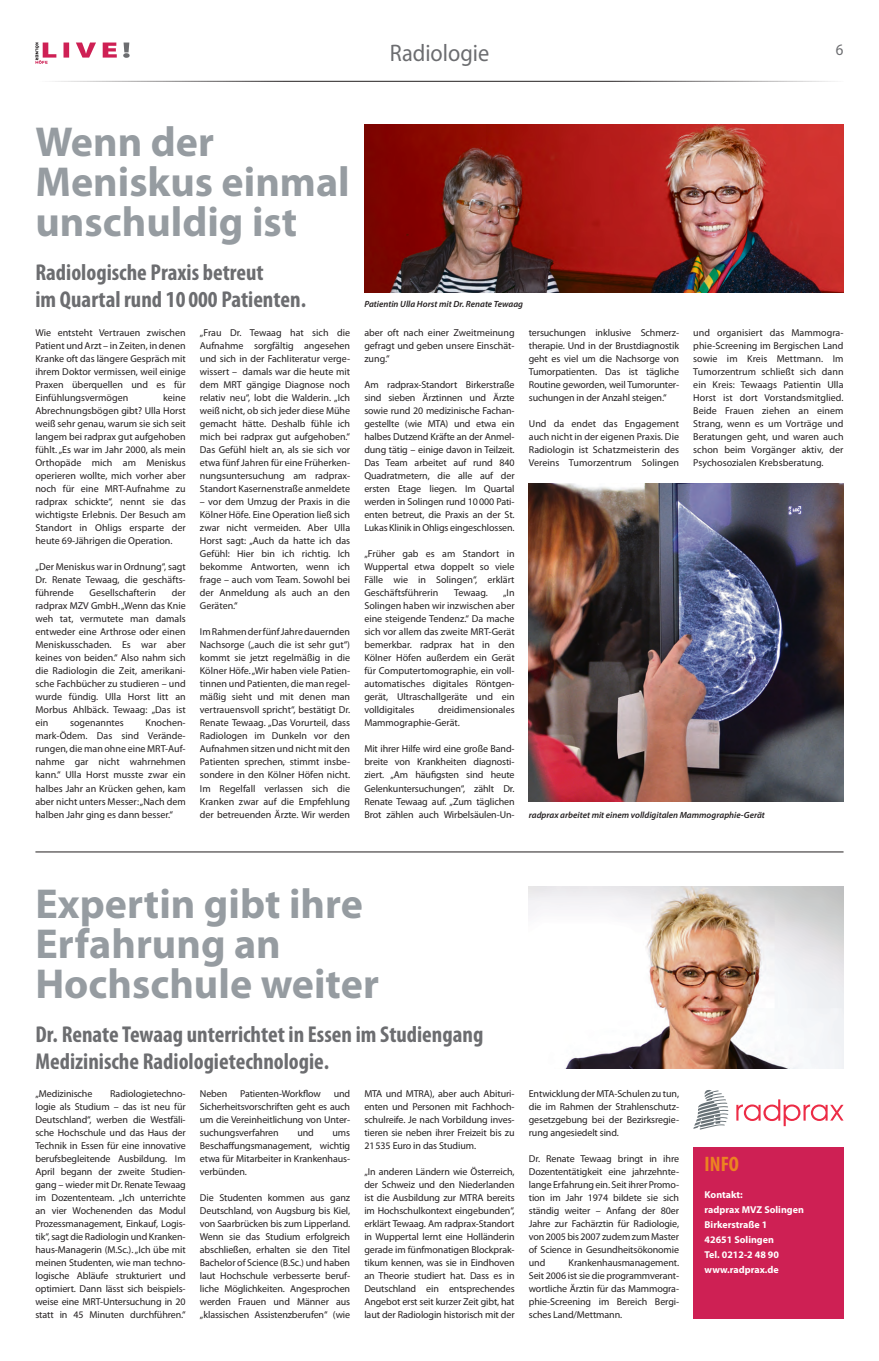
<style>
.page{position:relative;width:879px;height:1361px;background:#fff}
.page>*{position:absolute;margin:0;border:0;box-sizing:border-box;transform-origin:0 0}
.t1{font:700 42px/40px "Myriad Pro";color:#969ca1}
.t2{font:24px "Myriad Pro";color:#6c6d70;scale:.93 1}
.t3{font:700 condensed 23px/27px "Myriad Pro";color:#6c6d70}
.t4{font:700 condensed 21px "Myriad Pro";color:#ec8322}
.t5{font:16px "Myriad Pro";color:#6c6d70;scale:.93 1}
.t6{font:10px/13px "Myriad Pro";letter-spacing:-.005em;color:#231f20;text-align:justify}
.t7{font:700 10px/15px "Myriad Pro";color:#fff}
.t8{font:italic 600 9px "Myriad Pro";color:#231f20}
</style>
<div class="page">
<svg style="left:736px;top:1099px;width:107px;height:27px"></svg>
<svg style="left:693px;top:1090px;width:35px;height:39px"></svg>
<div style="left:693px;top:1147px;width:150px;height:171px;background:#ce2054"></div>
<img style="left:364px;top:125px;width:479px;height:167px">
<img style="left:529px;top:886px;width:314px;height:183px">
<img style="left:529px;top:483px;width:314px;height:318px">
<hr style="left:35px;top:851px;width:808px;height:1px;background:#231f20">
<svg style="left:123px;top:43px;width:7px;height:15px"></svg>
<hr style="left:35px;top:81px;width:808px;height:1px;background:#231f20">
<svg style="left:35px;top:43px;width:82px;height:21px"></svg>
<h2 class="t2" style="left:390px;top:38px;width:108px">Radiologie</h2>
<h3 class="t5" style="left:836px;top:39px;width:10px">6</h3>
<h1 class="t1" style="left:35px;top:121px;width:316px">Wenn der<br>Meniskus einmal unschuldig ist</h1>
<h3 class="t3" style="left:35px;top:259px;width:272px">Radiologische Praxis betreut<br>im Quartal rund 10 000 Patienten.</h3>
<p class="t6" style="left:35px;top:326px;width:152px">Wie entsteht Vertrauen zwischen Patient und Arzt – in Zeiten, in denen Kranke oft das längere Gespräch mit ihrem Doktor vermissen, weil einige Praxen überquellen und es für Einfühlungsvermögen</p>
<p class="t6" style="left:35px;top:391px;width:152px;text-indent:128px">keine Abrechnungsbögen gibt? Ulla Horst weiß sehr genau, warum sie sich seit langem bei radprax gut aufgehoben fühlt. „Es war im Jahr 2000, als mein Orthopäde mich am Meniskus operieren wollte, mich vorher aber noch für eine MRT-Aufnahme zu radprax schickte“, nennt sie das wichtigste Erlebnis. Der Besuch am Standort in Ohligs ersparte der heute 69-Jährigen die Operation.</p>
<p class="t6" style="left:35px;top:560px;width:152px">„Der Meniskus war in Ordnung“, sagt Dr. Renate Tewaag, die geschäfts&shy;führende</p>
<p class="t6" style="left:90px;top:586px;width:68px">Gesellschafterin</p>
<p class="t6" style="left:35px;top:586px;width:152px;text-indent:136px">der radprax MZV GmbH. „Wenn das Knie weh tat, vermutete man damals entweder eine Arthrose oder einen Meniskusschaden. Es war aber keines von beiden.“ Also nahm sich die Radiologin die Zeit, amerikani&shy;sche Fachbücher zu studieren – und wurde fündig. Ulla Horst litt an Morbus Ahlbäck. Tewaag: „Das ist ein</p>
<p class="t6" style="left:35px;top:716px;width:152px;text-indent:110px">Knochen&shy;mark-Ödem. Das sind Verände&shy;rungen, die man ohne eine MRT-Auf&shy;nahme gar nicht wahrnehmen kann.“ Ulla Horst musste zwar ein halbes Jahr an Krücken gehen, kam aber nicht unters Messer: „Nach dem halben Jahr ging es dann besser.“</p>
<p class="t6" style="left:70px;top:716px;width:55px">sogenanntes</p>
<p class="t6" style="left:200px;top:326px;width:152px">„Frau Dr. Tewaag hat sich die Aufnahme sorgfältig angesehen und sich in der Fachliteratur verge&shy;wissert – damals war die heute mit dem MRT gängige Diagnose noch relativ neu“, lobt die Walderin. „Ich weiß nicht, ob sich jeder diese Mühe gemacht hätte. Deshalb fühle ich mich bei radprax gut aufgehoben.“ Das Gefühl hielt an, als sie sich vor etwa fünf Jahren für eine Früherken&shy;nungsuntersuchung am radprax-Standort Kasernenstraße anmeldete</p>
<p class="t6" style="left:200px;top:495px;width:152px">– vor dem Umzug der Praxis in die Kölner Höfe. Eine Operation ließ sich zwar nicht vermeiden. Aber Ulla Horst sagt: „Auch da hatte ich das Gefühl: Hier bin ich richtig. Ich bekomme Antworten, wenn ich frage – auch vom Team. Sowohl bei der Anmeldung als auch an den Geräten.“</p>
<p class="t6" style="left:200px;top:625px;width:152px">Im Rahmen der fünf Jahre dauernden Nachsorge („auch die ist sehr gut“) kommt sie jetzt regelmäßig in die Kölner Höfe. „Wir haben viele Patien&shy;tinnen und Patienten, die man regel&shy;mäßig sieht und mit denen man vertrauensvoll spricht“, bestätigt Dr.<br>Renate Tewaag. „Das Vorurteil, dass Radiologen im Dunkeln vor den Aufnahmen sitzen und nicht mit den Patienten sprechen, stimmt insbe&shy;sondere in den Kölner Höfen nicht.<br>Im Regelfall verlassen sich die Kranken zwar auf die Empfehlung der betreuenden Ärzte. Wir werden</p>
<p class="t8" style="left:364px;top:298px;width:160px">Patientin Ulla Horst mit Dr. Renate Tewaag</p>
<p class="t6" style="left:364px;top:326px;width:152px">aber oft nach einer Zweitmeinung gefragt und geben unsere Einschät&shy;zung.“</p>
<p class="t6" style="left:364px;top:378px;width:152px">Am radprax-Standort Birkerstraße sind sieben Ärztinnen und Ärzte sowie rund 20 medizinische Fachan&shy;gestellte (wie MTA) und etwa ein halbes Dutzend Kräfte an der Anmel&shy;dung tätig – einige davon in Teilzeit.<br>Das Team arbeitet auf rund 840<br>Quadratmetern, die alle auf der ersten Etage liegen. Im Quartal werden in Solingen rund 10000 Pati&shy;enten betreut, die Praxis an der St.<br>Lukas Klinik in Ohligs eingeschlossen.</p>
<p class="t6" style="left:364px;top:547px;width:152px">„Früher gab es am Standort in Wuppertal etwa doppelt so viele Fälle wie in Solingen“, erklärt Geschäftsführerin</p>
<p class="t6" style="left:364px;top:586px;width:152px;text-indent:139px">„In Solingen haben wir inzwischen aber eine steigende Tendenz.“ Da mache sich vor allem das zweite MRT-Gerät bemerkbar. radprax hat in den Kölner Höfen außerdem ein Gerät für Computertomographie, ein voll&shy;automatisches digitales Röntgen&shy;gerät, Ultraschallgeräte und ein volldigitales</p>
<p class="t6" style="left:454px;top:586px;width:35px">Tewaag.</p>
<p class="t6" style="left:364px;top:703px;width:152px;text-indent:74px">dreidimensionales<br>Mammographie-Gerät.</p>
<p class="t6" style="left:364px;top:742px;width:152px">Mit ihrer Hilfe wird eine große Band&shy;breite von Krankheiten diagnosti&shy;ziert. „Am häufigsten sind heute Gelenkuntersuchungen“, zählt Dr.<br>Renate Tewaag auf. „Zum täglichen Brot zählen auch Wirbelsäulen-Un-</p>
<p class="t6" style="left:529px;top:326px;width:152px">tersuchungen inklusive Schmerz&shy;therapie. Und in der Brustdiagnostik geht es viel um die Nachsorge von Tumorpatienten. Das ist tägliche Routine geworden, weil Tumorunter&shy;suchungen in der Anzahl steigen.“</p>
<p class="t6" style="left:529px;top:417px;width:152px">Und da endet das Engagement auch nicht in der eigenen Praxis. Die Radiologin ist Schatzmeisterin des Vereins Tumorzentrum Solingen</p>
<p class="t6" style="left:693px;top:326px;width:152px">und organisiert das Mammogra&shy;phie-Screening im Bergischen Land sowie im Kreis Mettmann. Im Tumorzentrum schließt sich dann ein Kreis: Tewaags Patientin Ulla Horst ist dort Vorstandsmitglied.<br>Beide Frauen ziehen an einem Strang, wenn es um Vorträge und Beratungen geht, und waren auch schon beim Vorgänger aktiv, der Psychosozialen Krebsberatung.</p>
<p class="t8" style="left:529px;top:809px;width:238px">radprax arbeitet mit einem volldigitalen Mammographie-Gerät</p>
<h1 class="t1" style="left:35px;top:882px;width:345px">Expertin gibt ihre<br>Erfahrung an<br>Hochschule weiter</h1>
<h3 class="t3" style="left:35px;top:1020px;width:449px">Dr. Renate Tewaag unterrichtet in Essen im Studiengang<br>Medizinische Radiologietechnologie.</h3>
<p class="t6" style="left:35px;top:1087px;width:152px;text-indent:75px">Radiologietechno&shy;logie als Studium – das ist neu für Deutschland“, werben die Westfäli&shy;sche Hochschule und das Haus der Technik in Essen für eine innovative berufsbegleitende Ausbildung. Im April begann der zweite Studien&shy;gang – wieder mit Dr. Renate Tewaag im Dozententeam. „Ich unterrichte an vier Wochenenden das Modul Prozessmanagement, Einkauf, Logis&shy;tik“, sagt die Radiologin und Kranken&shy;haus-Managerin (M.Sc.). „Ich übe mit meinen Studenten, wie man techno&shy;logische Abläufe strukturiert und optimiert. Dann lässt sich beispiels&shy;weise eine MRT-Untersuchung in 20 statt in 45 Minuten durchführen.“</p>
<p class="t6" style="left:35px;top:1087px;width:58px">„Medizinische</p>
<p class="t6" style="left:200px;top:1087px;width:29px">Neben</p>
<p class="t6" style="left:240px;top:1087px;width:82px">Patienten-Workflow</p>
<p class="t6" style="left:200px;top:1087px;width:152px;text-indent:134px">und Sicherheitsvorschriften geht es auch um die Vereinheitlichung von Unter&shy;suchungsverfahren</p>
<p class="t6" style="left:297px;top:1126px;width:18px">und</p>
<p class="t6" style="left:200px;top:1126px;width:152px;text-indent:133px">ums Beschaffungsmanagement, wichtig etwa für Mitarbeiter in Krankenhaus&shy;verbünden.</p>
<p class="t6" style="left:200px;top:1191px;width:152px">Die Studenten kommen aus ganz Deutschland, von Augsburg bis Kiel, von Saarbrücken bis zum Lipperland.<br>Wenn sie das Studium erfolgreich abschließen, erhalten sie den Titel Bachelor of Science (B.Sc.) und haben laut Hochschule verbesserte beruf&shy;liche Möglichkeiten. Angesprochen werden Frauen und Männer aus „klassischen Assistenzberufen“ (wie</p>
<p class="t6" style="left:364px;top:1087px;width:152px">MTA und MTRA), aber auch Abituri&shy;enten und Personen mit Fachhoch&shy;schulreife. Je nach Vorbildung inves&shy;tieren sie neben ihrer Freizeit bis zu 21535 Euro in das Studium.</p>
<p class="t6" style="left:364px;top:1165px;width:152px">„In anderen Ländern wie Österreich, der Schweiz und den Niederlanden ist die Ausbildung zur MTRA bereits im Hochschulkontext eingebunden“, erklärt Tewaag. Am radprax-Standort in Wuppertal lernt eine Holländerin gerade im fünfmonatigen Blockprak&shy;tikum kennen, was sie in Eindhoven an Theorie studiert hat. Dass es in Deutschland ein entsprechendes Angebot erst seit kurzer Zeit gibt, hat laut der Radiologin historisch mit der</p>
<p class="t6" style="left:529px;top:1087px;width:152px">Entwicklung der MTA-Schulen zu tun, die im Rahmen der Strahlenschutz&shy;gesetzgebung bei der Bezirksregie&shy;rung angesiedelt sind.</p>
<p class="t6" style="left:529px;top:1152px;width:152px">Dr. Renate Tewaag bringt in ihre Dozententätigkeit eine jahrzehnte&shy;lange Erfahrung ein. Seit ihrer Promo&shy;tion im Jahr 1974 bildete sie sich ständig weiter – Anfang der 80er Jahre zur Fachärztin für Radiologie, von 2005 bis 2007 zudem zum Master of Science in Gesundheitsökonomie und</p>
<p class="t6" style="left:529px;top:1256px;width:152px;text-indent:40px">Krankenhausmanagement.<br>Seit 2006 ist sie die programmverant&shy;wortliche Ärztin für das Mammogra&shy;phie-Screening im Bereich Bergi&shy;sches Land/Mettmann.</p>
<h3 class="t4" style="left:704px;top:1151px;width:36px">INFO</h3>
<p class="t7" style="left:704px;top:1186px;width:101px">Kontakt:<br>radprax MVZ Solingen<br>Birkerstraße 1<br>42651 Solingen<br>Tel. 0212-2 48 90 www.radprax.de</p>
</div>
